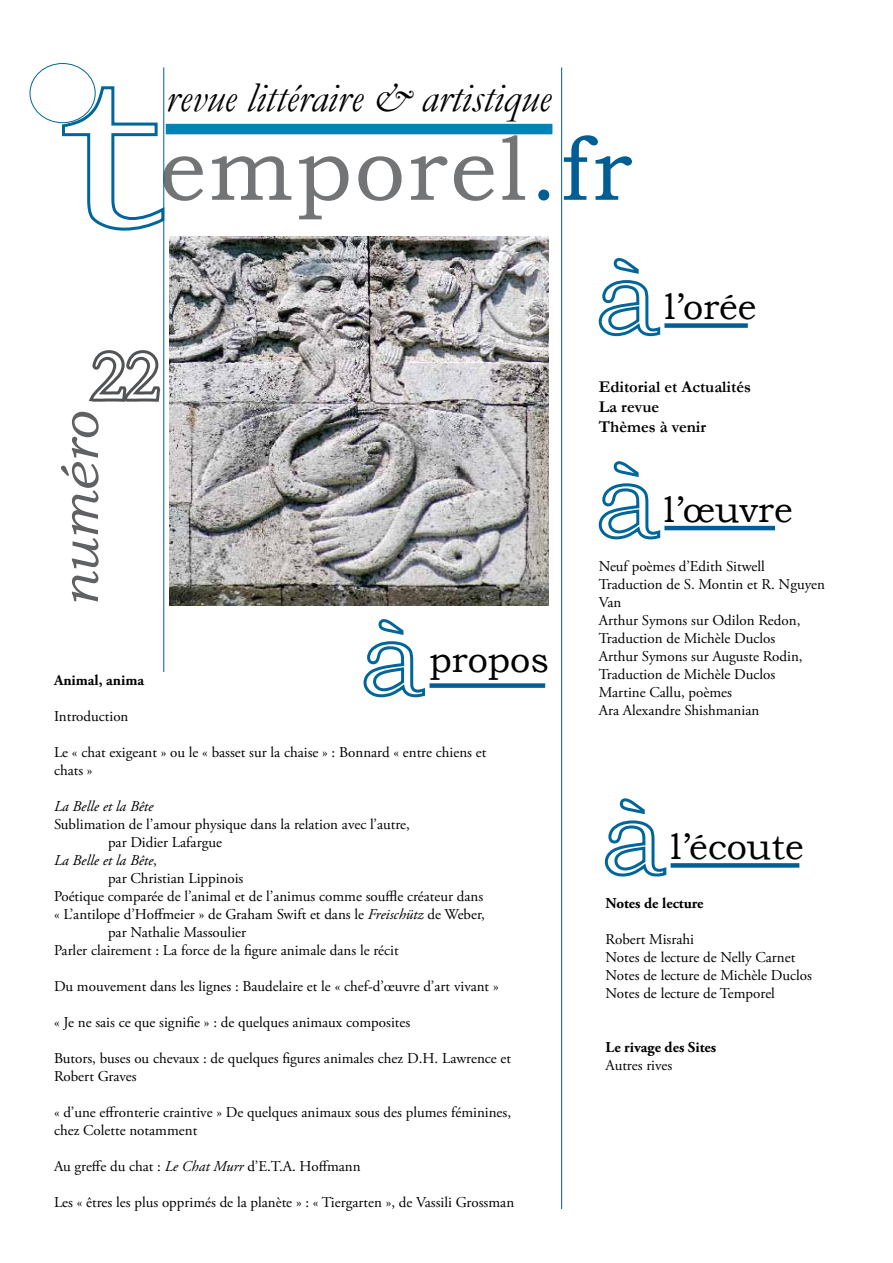
<style>
.page{position:relative;width:893px;height:1263px;background:#fff}
.page>*{position:absolute;margin:0;border:0;box-sizing:border-box;transform-origin:0 0}
.t1{font:90px "Bookman Old Style";letter-spacing:.03em;color:#727476}
.t2{font:72px "Garamond";color:#fff}
.t3{font:italic 54px "Bookman Old Style";color:#606163}
.t4{font:italic 42px "Garamond";color:#000}
.t5{font:36px "Bookman Old Style";color:#000}
.t6{font:700 16.5px/19.8px "Garamond";color:#000}
.t7{font:15px/18px "Adobe Garamond Pro";color:#000}
.t8{font:700 15px "Adobe Garamond Pro";color:#000}
.t9{font:italic 15px "Adobe Garamond Pro";color:#000}
.s1{color:#005e94}
.s2{font-style:normal}
.s3{font-style:italic}
</style>
<div class="page">
<svg style="left:60px;top:84px;width:106px;height:148px"></svg>
<div style="left:30px;top:64px;width:65px;height:59px;background:#fff;border-radius:50%"></div>
<div style="left:30px;top:63px;width:66px;height:60px;border:1px solid #069;border-radius:50%"></div>
<hr style="left:561px;top:67px;width:1px;height:1142px;background:#005e94">
<hr style="left:163px;top:67px;width:1px;height:605px;background:#005e94">
<div style="left:166px;top:124px;width:386px;height:10px;background:#0084b6"></div>
<svg style="left:88px;top:350px;width:73px;height:52px"></svg>
<img style="left:169px;top:236px;width:380px;height:369px">
<div style="left:429px;top:683px;width:116px;height:5px;background:#005e94"></div>
<svg style="left:363px;top:619px;width:63px;height:79px"></svg>
<hr style="left:664px;top:526px;width:111px;height:4px;background:#005e94">
<svg style="left:598px;top:461px;width:63px;height:79px"></svg>
<div style="left:664px;top:323px;width:84px;height:5px;background:#005e94"></div>
<svg style="left:598px;top:258px;width:63px;height:79px"></svg>
<div style="left:671px;top:863px;width:128px;height:5px;background:#005e94"></div>
<svg style="left:604px;top:798px;width:63px;height:79px"></svg>
<h3 class="t4" style="left:166px;top:69px;width:386px">revue littéraire &amp; artistique</h3>
<h1 class="t1" style="left:159px;top:110px;width:474px">emporel<span class="s1">.fr</span></h1>
<h3 class="t5" style="left:664px;top:284px;width:94px">l’orée</h3>
<h2 class="t2" style="left:92px;top:328px;width:69px">22</h2>
<h3 class="t3" style="left:43px;top:607px;width:197px;rotate:-90deg">numéro</h3>
<h3 class="t5" style="left:429px;top:637px;width:121px">propos</h3>
<p class="t8" style="left:54px;top:671px;width:92px">Animal, anima</p>
<p class="t7" style="left:54px;top:707px;width:76px">Introduction</p>
<p class="t7" style="left:54px;top:743px;width:434px">Le « chat exigeant » ou le « basset sur la chaise » : Bonnard « entre chiens et chats »</p>
<p class="t9" style="left:54px;top:797px;width:101px">La Belle et la Bête</p>
<p class="t7" style="left:54px;top:815px;width:357px">Sublimation de l’amour physique dans la relation avec l’autre,</p>
<p class="t7" style="left:108px;top:833px;width:115px">par Didier Lafargue</p>
<p class="t9" style="left:54px;top:851px;width:105px">La Belle et la Bête<span class="s2">,</span></p>
<p class="t7" style="left:108px;top:869px;width:137px">par Christian Lippinois</p>
<p class="t7" style="left:54px;top:887px;width:431px">Poétique comparée de l’animal et de l’animus comme souffle créateur dans</p>
<p class="t7" style="left:54px;top:905px;width:432px">« L’antilope d’Hoffmeier » de Graham Swift et dans le <span class="s3">Freischütz</span> de Weber,</p>
<p class="t7" style="left:108px;top:923px;width:140px">par Nathalie Massoulier</p>
<p class="t7" style="left:54px;top:941px;width:346px">Parler clairement : La force de la figure animale dans le récit</p>
<p class="t7" style="left:54px;top:977px;width:446px">Du mouvement dans les lignes : Baudelaire et le « chef-d’œuvre d’art vivant »</p>
<p class="t7" style="left:54px;top:1013px;width:358px">« Je ne sais ce que signifie » : de quelques animaux composites</p>
<p class="t7" style="left:54px;top:1049px;width:459px">Butors, buses ou chevaux : de quelques figures animales chez D.H. Lawrence et<br>Robert Graves</p>
<p class="t7" style="left:54px;top:1103px;width:459px">« d’une effronterie craintive » De quelques animaux sous des plumes féminines, chez Colette notamment</p>
<p class="t7" style="left:54px;top:1157px;width:308px">Au greffe du chat : <span class="s3">Le Chat Murr</span> d’E.T.A. Hoffmann</p>
<p class="t7" style="left:54px;top:1193px;width:462px">Les « êtres les plus opprimés de la planète » : « Tiergarten », de Vassili Grossman</p>
<p class="t6" style="left:599px;top:377px;width:154px">Editorial et Actualités<br>La revue<br>Thèmes à venir</p>
<h3 class="t5" style="left:664px;top:486px;width:130px">l’œuvre</h3>
<p class="t7" style="left:599px;top:558px;width:228px">Neuf poèmes d’Edith Sitwell<br>Traduction de S. Montin et R. Nguyen<br>Van<br>Arthur Symons sur Odilon Redon,<br>Traduction de Michèle Duclos<br>Arthur Symons sur Auguste Rodin,<br>Traduction de Michèle Duclos<br>Martine Callu, poèmes<br>Ara Alexandre Shishmanian</p>
<h3 class="t5" style="left:671px;top:823px;width:135px">l’écoute</h3>
<p class="t8" style="left:606px;top:895px;width:99px">Notes de lecture</p>
<p class="t7" style="left:606px;top:931px;width:208px">Robert Misrahi<br>Notes de lecture de Nelly Carnet<br>Notes de lecture de Michèle Duclos<br>Notes de lecture de Temporel</p>
<p class="t8" style="left:606px;top:1039px;width:112px">Le rivage des Sites</p>
<p class="t7" style="left:606px;top:1057px;width:68px">Autres rives</p>
</div>
